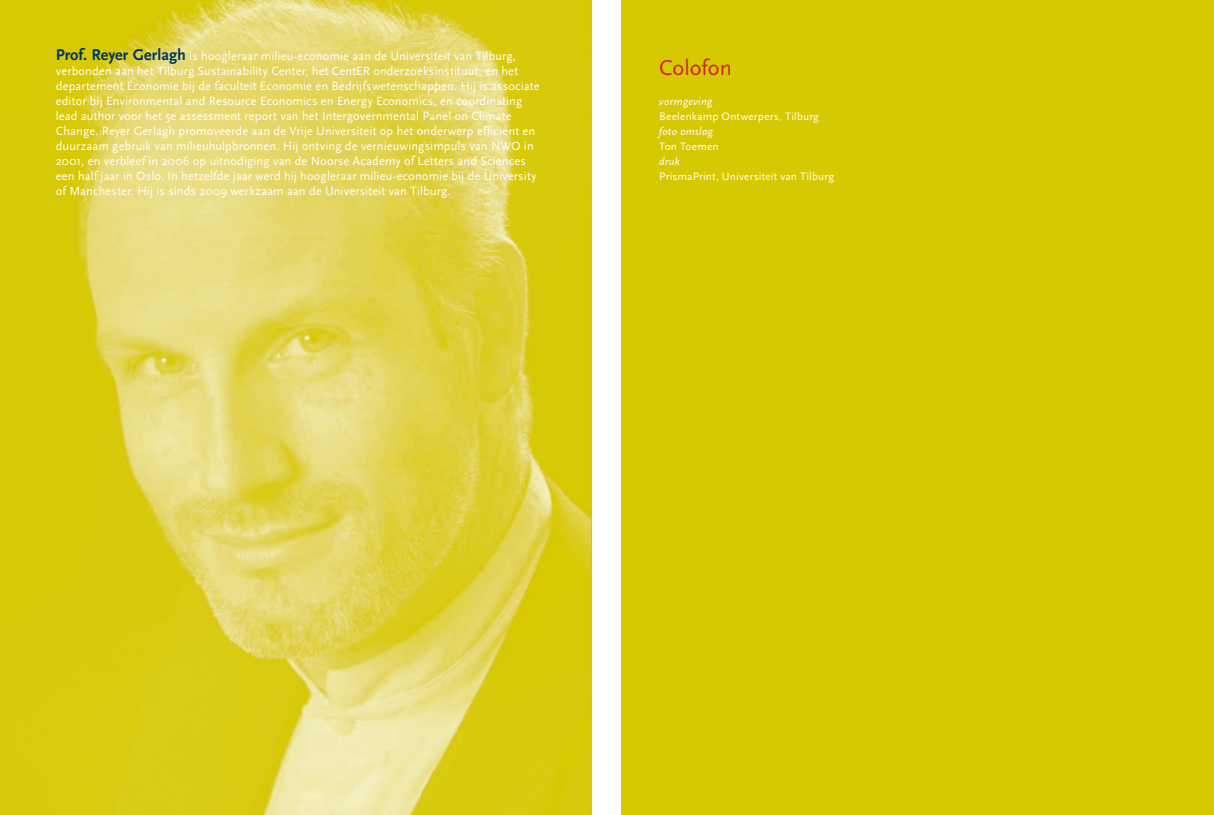
<style>
.page{position:relative;width:1214px;height:815px;background:#d6c801}
.page>*{position:absolute;margin:0;border:0;box-sizing:border-box;transform-origin:0 0}
.t1{font:22.5px "Scala Sans";color:#d1232a}
.t2{font:12.5px/15px "Scala Sans";letter-spacing:.01em;color:#fff}
.t3{font:11.25px "Scala Sans";letter-spacing:.015em;color:#fff}
.t4{font:italic 11.25px "Scala Sans";letter-spacing:.02em;color:#fff}
.s1{font-weight:700;font-size:16.25px;color:#003562}
</style>
<div class="page">
<img style="left:0;top:0;width:590px;height:815px">
<div style="left:592px;top:0;width:28px;height:815px;background:#fff"></div>
<p class="t2" style="left:56px;top:49px;width:485px"><span class="s1">Prof. Reyer Gerlagh</span> is hoogleraar milieu-economie aan de Universiteit van Tilburg, verbonden aan het Tilburg Sustainability Center, het CentER onderzoeksinstituut, en het departement Economie bij de faculteit Economie en Bedrijfswetenschappen. Hij is associate editor bij Environmental and Resource Economics en Energy Economics, en coordinating lead author voor het 5e assessment report van het Intergovernmental Panel on Climate Change. Reyer Gerlagh promoveerde aan de Vrije Universiteit op het onderwerp efficiënt en duurzaam gebruik van milieuhulpbronnen. Hij ontving de vernieuwingsimpuls van NWO in 2001, en verbleef in 2006 op uitnodiging van de Noorse Academy of Letters and Sciences een half jaar in Oslo. In hetzelfde jaar werd hij hoogleraar milieu-economie bij de University of Manchester. Hij is sinds 2009 werkzaam aan de Universiteit van Tilburg.</p>
<h1 class="t1" style="left:659px;top:55px;width:74px">Colofon</h1>
<p class="t4" style="left:659px;top:95px;width:54px">vormgeving</p>
<p class="t3" style="left:659px;top:110px;width:161px">Beelenkamp Ontwerpers, Tilburg</p>
<p class="t4" style="left:659px;top:125px;width:55px">foto omslag</p>
<p class="t3" style="left:659px;top:140px;width:61px">Ton Toemen</p>
<p class="t4" style="left:659px;top:155px;width:22px">druk</p>
<p class="t3" style="left:659px;top:170px;width:176px">PrismaPrint, Universiteit van Tilburg</p>
</div>
